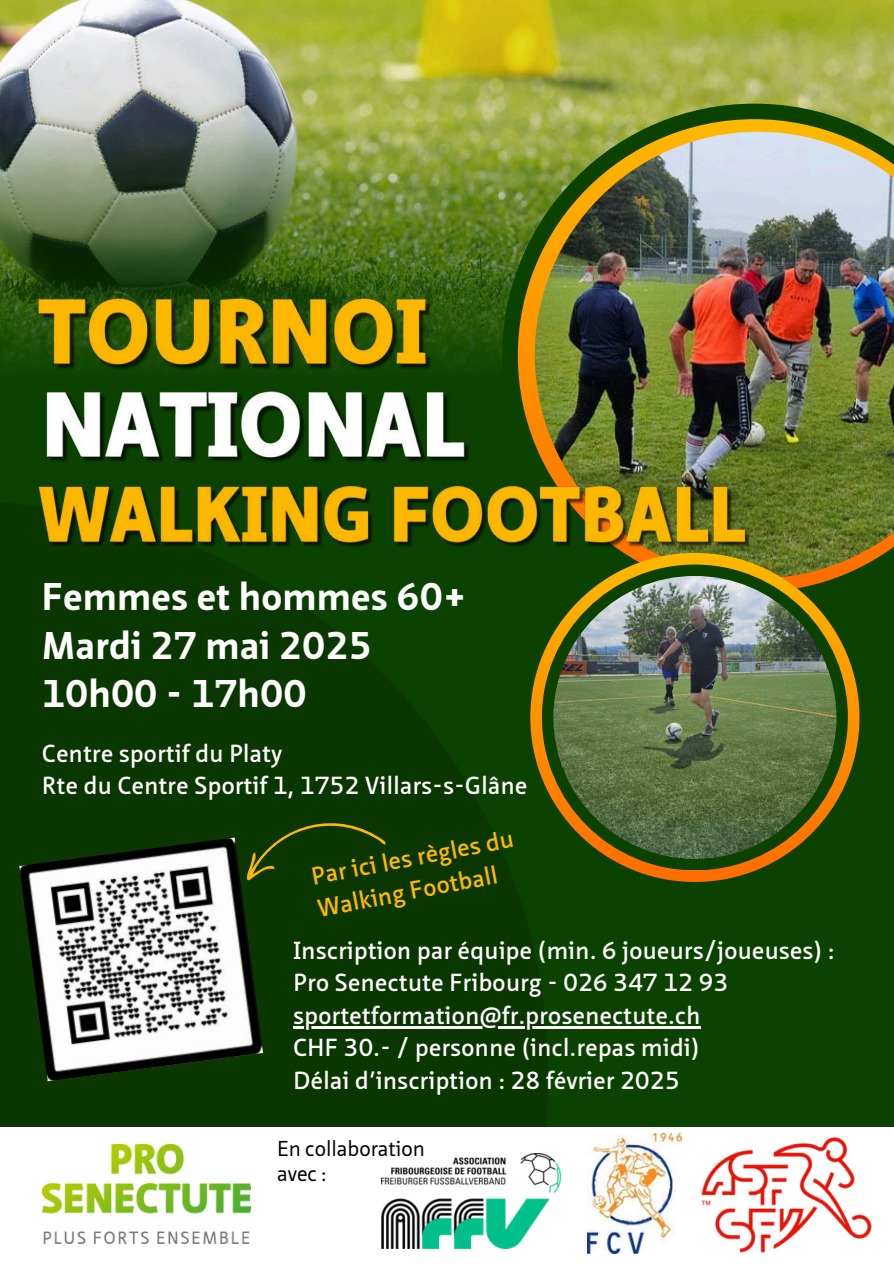
<style>
.page{position:relative;width:894px;height:1264px;background:#fff}
.page>*{position:absolute;margin:0;border:0;box-sizing:border-box;transform-origin:0 0}
.t1{font:700 37.5px/48.3px "Neue Sans Pro";letter-spacing:.02em;color:#fff}
.t2{font:600 24px/32.5px "Neue Sans Pro";letter-spacing:.02em;color:#fff}
.t3{font:600 24px/32.7px "Neue Sans Pro";color:#ffb800}
.t4{font:21px/24.8px "Neue Sans Pro";color:#000}
</style>
<div class="page">
<div style="left:0;top:0;width:893px;height:1263px;background:#0b4200"></div>
<img style="left:0;top:0;width:893px;height:118px">
<img style="left:0;top:118px;width:838px;height:518px">
<div style="left:0;top:502px;width:548px;height:761px;background:#0a3700"></div>
<div style="left:0;top:1126px;width:893px;height:137px;background:#fff"></div>
<svg style="left:502px;top:104px;width:391px;height:504px"></svg>
<svg style="left:517px;top:119px;width:376px;height:473px"></svg>
<img style="left:534px;top:132px;width:359px;height:446px">
<img style="left:38px;top:295px;width:396px;height:90px">
<img style="left:42px;top:388px;width:431px;height:90px">
<img style="left:39px;top:483px;width:713px;height:77px">
<svg style="left:530px;top:553px;width:329px;height:329px;background:#f68e00"></svg>
<div style="left:541px;top:564px;width:306px;height:306px;background:#0b4200;border-radius:50%"></div>
<img style="left:553px;top:576px;width:283px;height:283px;border-radius:50%">
<img style="left:19px;top:837px;width:244px;height:244px">
<img style="left:42px;top:1144px;width:208px;height:99px">
<svg style="left:246px;top:823px;width:140px;height:58px"></svg>
<hr style="left:293px;top:1026px;width:407px;height:2px;background:#fff">
<img style="left:381px;top:1153px;width:179px;height:95px">
<img style="left:587px;top:1133px;width:94px;height:120px">
<img style="left:701px;top:1137px;width:171px;height:116px">
<h1 class="t1" style="left:42px;top:572px;width:425px">Femmes et hommes 60+<br>Mardi 27 mai 2025<br>10h00 - 17h00</h1>
<p class="t2" style="left:42px;top:736px;width:486px">Centre sportif du Platy<br>Rte du Centre Sportif 1, 1752 Villars-s-Glâne</p>
<p class="t3" style="left:309px;top:860px;width:206px;rotate:-11deg">Par ici les règles du<br>Walking Football</p>
<p class="t2" style="left:293px;top:933px;width:542px">Inscription par équipe (min. 6 joueurs/joueuses) :<br>Pro Senectute Fribourg - 026 347 12 93 sportetformation@fr.prosenectute.ch<br>CHF 30.- / personne (incl.repas midi)<br>Délai d’inscription : 28 février 2025</p>
<p class="t4" style="left:277px;top:1136px;width:149px">En collaboration avec :</p>
</div>
